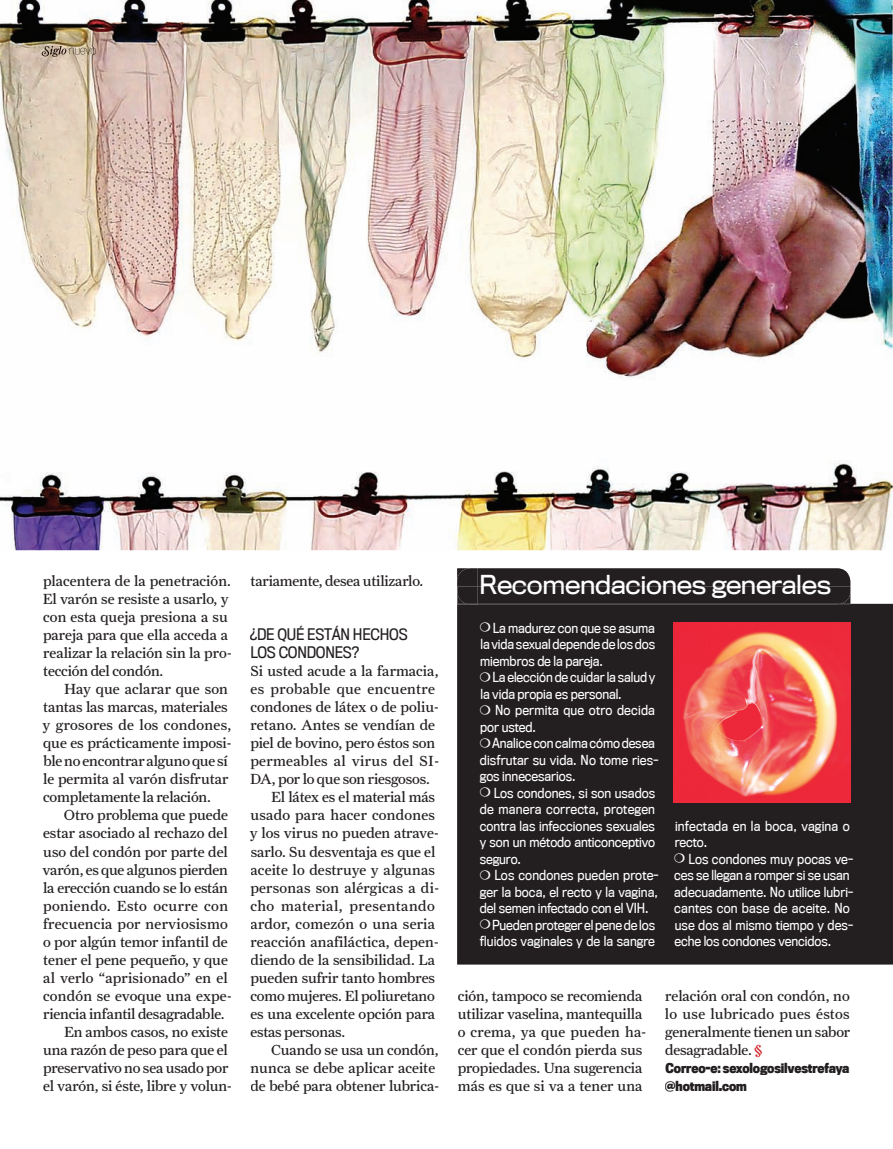
<style>
.page{position:relative;width:893px;height:1149px;background:#fff}
.page>*{position:absolute;margin:0;border:0;box-sizing:border-box;transform-origin:0 0}
.t1{font:24px "Titling Gothic FB Normal";letter-spacing:-.015em;color:#fff}
.t2{font:14.7px/18px "Farnham Text";letter-spacing:-.005em;color:#231f20}
.t3{font:14.7px "Farnham Text";letter-spacing:.015em;color:#231f20}
.t4{font:14.7px "Farnham Text";letter-spacing:.025em;color:#231f20}
.t5{font:14.7px "Titling Gothic FB Narrow";letter-spacing:-.01em;color:#231f20}
.t6{font:14.7px "Farnham Text";letter-spacing:.03em;color:#231f20}
.t7{font:12.75px "Titling Gothic FB Narrow";letter-spacing:-.005em;color:#fff}
.t8{font:12.75px "Titling Gothic FB Narrow";letter-spacing:.015em;color:#fff}
.t9{font:700 12.75px/18px "Titling Gothic FB Cond";letter-spacing:-.01em;color:#231f20}
.s1{color:#d1232a}
</style>
<div class="page">
<img style="left:0;top:0;width:893px;height:550px">
<img style="left:42px;top:46px;width:24px;height:11px">
<img style="left:70px;top:48px;width:26px;height:7px">
<div style="left:457px;top:603px;width:436px;height:361px;background:#231f20"></div>
<svg style="left:457px;top:568px;width:393px;height:37px;background:#282425"></svg>
<img style="left:674px;top:622px;width:176px;height:180px">
<svg style="left:480px;top:622px;width:10px;height:9px"></svg>
<svg style="left:480px;top:671px;width:10px;height:9px"></svg>
<svg style="left:480px;top:704px;width:10px;height:9px"></svg>
<svg style="left:480px;top:737px;width:10px;height:9px"></svg>
<svg style="left:480px;top:787px;width:10px;height:9px"></svg>
<svg style="left:480px;top:869px;width:10px;height:9px"></svg>
<svg style="left:480px;top:919px;width:10px;height:9px"></svg>
<svg style="left:675px;top:853px;width:10px;height:9px"></svg>
<p class="t2" style="left:43px;top:572px;width:189px">placentera de la penetración.</p>
<p class="t2" style="left:43px;top:590px;width:187px">El varón se resiste a usarlo, y</p>
<p class="t2" style="left:43px;top:608px;width:186px">con esta queja presiona a su</p>
<p class="t2" style="left:43px;top:626px;width:186px">pareja para que ella acceda a</p>
<p class="t2" style="left:43px;top:644px;width:190px">realizar la relación sin la pro-</p>
<p class="t2" style="left:43px;top:662px;width:122px">tección del condón.</p>
<p class="t2" style="left:64px;top:680px;width:166px">Hay que aclarar que son</p>
<p class="t2" style="left:43px;top:698px;width:186px">tantas las marcas, materiales</p>
<p class="t3" style="left:43px;top:716px;width:190px">y grosores de los condones,</p>
<p class="t2" style="left:43px;top:734px;width:190px">que es prácticamente imposi-</p>
<p class="t2" style="left:43px;top:752px;width:186px">ble no encontrar alguno que sí</p>
<p class="t2" style="left:43px;top:770px;width:187px">le permita al varón disfrutar</p>
<p class="t2" style="left:43px;top:788px;width:169px">completamente la relación.</p>
<p class="t2" style="left:64px;top:806px;width:165px">Otro problema que puede</p>
<p class="t2" style="left:43px;top:824px;width:186px">estar asociado al rechazo del</p>
<p class="t2" style="left:43px;top:842px;width:186px">uso del condón por parte del</p>
<p class="t2" style="left:43px;top:860px;width:187px">varón, es que algunos pierden</p>
<p class="t2" style="left:43px;top:878px;width:186px">la erección cuando se lo están</p>
<p class="t4" style="left:43px;top:896px;width:187px">poniendo. Esto ocurre con</p>
<p class="t3" style="left:43px;top:914px;width:186px">frecuencia por nerviosismo</p>
<p class="t2" style="left:43px;top:932px;width:186px">o por algún temor infantil de</p>
<p class="t2" style="left:43px;top:950px;width:186px">tener el pene pequeño, y que</p>
<p class="t3" style="left:43px;top:968px;width:186px">al verlo “aprisionado” en el</p>
<p class="t2" style="left:43px;top:986px;width:190px">condón se evoque una expe-</p>
<p class="t2" style="left:43px;top:1004px;width:183px">riencia infantil desagradable.</p>
<p class="t2" style="left:64px;top:1022px;width:165px">En ambos casos, no existe</p>
<p class="t2" style="left:43px;top:1040px;width:186px">una razón de peso para que el</p>
<p class="t2" style="left:43px;top:1058px;width:187px">preservativo no sea usado por</p>
<p class="t2" style="left:43px;top:1076px;width:190px">el varón, si éste, libre y volun-</p>
<p class="t2" style="left:251px;top:572px;width:174px">tariamente, desea utilizarlo.</p>
<p class="t5" style="left:250px;top:625px;width:159px">¿DE QUÉ ESTÁN HECHOS</p>
<p class="t5" style="left:251px;top:643px;width:110px">LOS CONDONES?</p>
<p class="t2" style="left:250px;top:662px;width:190px">Si usted acude a la farmacia,</p>
<p class="t4" style="left:250px;top:680px;width:186px">es probable que encuentre</p>
<p class="t2" style="left:250px;top:698px;width:190px">condones de látex o de poliu-</p>
<p class="t2" style="left:251px;top:716px;width:186px">retano. Antes se vendían de</p>
<p class="t2" style="left:250px;top:734px;width:186px">piel de bovino, pero éstos son</p>
<p class="t4" style="left:250px;top:752px;width:190px">permeables al virus del SI-</p>
<p class="t2" style="left:250px;top:770px;width:181px">DA, por lo que son riesgosos.</p>
<p class="t2" style="left:271px;top:788px;width:165px">El látex es el material más</p>
<p class="t3" style="left:251px;top:806px;width:186px">usado para hacer condones</p>
<p class="t2" style="left:250px;top:824px;width:191px">y los virus no pueden atrave-</p>
<p class="t2" style="left:251px;top:842px;width:186px">sarlo. Su desventaja es que el</p>
<p class="t2" style="left:251px;top:860px;width:186px">aceite lo destruye y algunas</p>
<p class="t3" style="left:250px;top:878px;width:190px">personas son alérgicas a di-</p>
<p class="t6" style="left:250px;top:896px;width:186px">cho material, presentando</p>
<p class="t3" style="left:251px;top:914px;width:186px">ardor, comezón o una seria</p>
<p class="t2" style="left:251px;top:932px;width:190px">reacción anafiláctica, depen-</p>
<p class="t2" style="left:251px;top:950px;width:186px">diendo de la sensibilidad. La</p>
<p class="t2" style="left:250px;top:968px;width:186px">pueden sufrir tanto hombres</p>
<p class="t2" style="left:250px;top:986px;width:186px">como mujeres. El poliuretano</p>
<p class="t2" style="left:250px;top:1004px;width:186px">es una excelente opción para</p>
<p class="t2" style="left:250px;top:1022px;width:97px">estas personas.</p>
<p class="t2" style="left:271px;top:1040px;width:169px">Cuando se usa un condón,</p>
<p class="t2" style="left:251px;top:1058px;width:186px">nunca se debe aplicar aceite</p>
<p class="t2" style="left:251px;top:1076px;width:190px">de bebé para obtener lubrica-</p>
<p class="t1" style="left:479px;top:570px;width:354px">Recomendaciones generales</p>
<p class="t7" style="left:493px;top:620px;width:164px">La madurez con que se asuma</p>
<p class="t7" style="left:480px;top:636px;width:176px">la vida sexual depende de los dos</p>
<p class="t7" style="left:480px;top:653px;width:124px">miembros de la pareja.</p>
<p class="t7" style="left:492px;top:669px;width:165px">La elección de cuidar la salud y</p>
<p class="t7" style="left:480px;top:686px;width:143px">la vida propia es personal.</p>
<p class="t8" style="left:495px;top:702px;width:161px">No permita que otro decida</p>
<p class="t7" style="left:480px;top:719px;width:57px">por usted.</p>
<p class="t7" style="left:492px;top:735px;width:164px">Analice con calma cómo desea</p>
<p class="t7" style="left:480px;top:752px;width:180px">disfrutar su vida. No tome ries-</p>
<p class="t7" style="left:480px;top:768px;width:97px">gos innecesarios.</p>
<p class="t7" style="left:494px;top:785px;width:163px">Los condones, si son usados</p>
<p class="t8" style="left:480px;top:801px;width:177px">de manera correcta, protegen</p>
<p class="t7" style="left:480px;top:818px;width:177px">contra las infecciones sexuales</p>
<p class="t7" style="left:480px;top:834px;width:177px">y son un método anticonceptivo</p>
<p class="t7" style="left:480px;top:851px;width:43px">seguro.</p>
<p class="t7" style="left:494px;top:867px;width:166px">Los condones pueden prote-</p>
<p class="t7" style="left:480px;top:884px;width:180px">ger la boca, el recto y la vagina,</p>
<p class="t7" style="left:480px;top:900px;width:170px">del semen infectado con el VIH.</p>
<p class="t7" style="left:492px;top:917px;width:164px">Pueden proteger el pene de los</p>
<p class="t7" style="left:480px;top:933px;width:177px">fluidos vaginales y de la sangre</p>
<p class="t8" style="left:675px;top:818px;width:176px">infectada en la boca, vagina o</p>
<p class="t7" style="left:675px;top:834px;width:34px">recto.</p>
<p class="t7" style="left:688px;top:851px;width:166px">Los condones muy pocas ve-</p>
<p class="t7" style="left:674px;top:867px;width:177px">ces se llegan a romper si se usan</p>
<p class="t7" style="left:674px;top:884px;width:180px">adecuadamente. No utilice lubri-</p>
<p class="t8" style="left:674px;top:900px;width:177px">cantes con base de aceite. No</p>
<p class="t7" style="left:675px;top:917px;width:180px">use dos al mismo tiempo y des-</p>
<p class="t7" style="left:674px;top:933px;width:158px">eche los condones vencidos.</p>
<p class="t2" style="left:458px;top:986px;width:190px">ción, tampoco se recomienda utilizar vaselina, mantequilla o crema, ya que pueden ha&shy;cer que el condón pierda sus propiedades. Una sugerencia más es que si va a tener una</p>
<p class="t2" style="left:665px;top:986px;width:187px;text-align:justify">relación oral con condón, no lo use lubricado pues éstos generalmente tienen un sabor desagradable. <span class="s1">§</span></p>
<p class="t9" style="left:665px;top:1058px;width:186px">Correo-e: sexologosilvestrefaya @hotmail.com</p>
</div>
